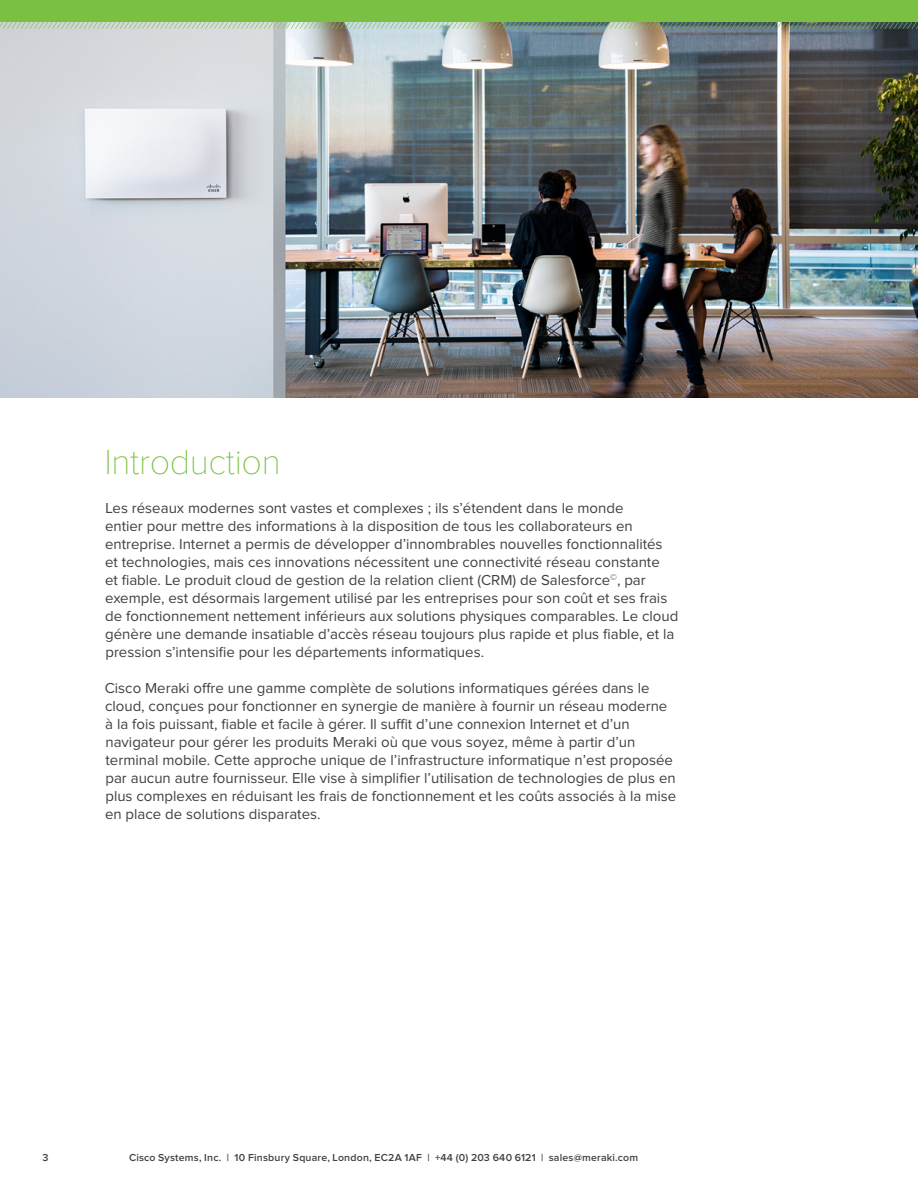
<style>
.page{position:relative;width:918px;height:1188px;background:#fff}
.page>*{position:absolute;margin:0;border:0;box-sizing:border-box;transform-origin:0 0}
.t1{font:100 36px "Proxima Nova";letter-spacing:-.01em;color:#7ac143}
.t2{font:15px/18px "Proxima Nova";color:#414042}
.t3{font:600 10.5px "Proxima Nova";letter-spacing:.02em;color:#414042}
</style>
<div class="page">
<img style="left:0;top:29px;width:918px;height:368px">
<div style="left:0;top:0;width:918px;height:22px;background:#7ac143"></div>
<img style="left:0;top:22px;width:918px;height:7px">
<h1 class="t1" style="left:104px;top:442px;width:178px">Introduction</h1>
<p class="t2" style="left:105px;top:499px;width:575px">Les réseaux modernes sont vastes et complexes ; ils s’étendent dans le monde<br>entier pour mettre des informations à la disposition de tous les collaborateurs en entreprise. Internet a permis de développer d’innombrables nouvelles fonctionnalités et technologies, mais ces innovations nécessitent une connectivité réseau constante<br>et fiable. Le produit cloud de gestion de la relation client (CRM) de Salesforce<sup>©</sup>, par exemple, est désormais largement utilisé par les entreprises pour son coût et ses frais de fonctionnement nettement inférieurs aux solutions physiques comparables. Le cloud génère une demande insatiable d’accès réseau toujours plus rapide et plus fiable, et la pression s’intensifie pour les départements informatiques.</p>
<p class="t2" style="left:105px;top:679px;width:573px">Cisco Meraki offre une gamme complète de solutions informatiques gérées dans le cloud, conçues pour fonctionner en synergie de manière à fournir un réseau moderne à la fois puissant, fiable et facile à gérer. Il suffit d’une connexion Internet et d’un navigateur pour gérer les produits Meraki où que vous soyez, même à partir d’un terminal mobile. Cette approche unique de l’infrastructure informatique n’est proposée par aucun autre fournisseur. Elle vise à simplifier l’utilisation de technologies de plus en plus complexes en réduisant les frais de fonctionnement et les coûts associés à la mise en place de solutions disparates.</p>
<p class="t3" style="left:43px;top:1152px;width:8px">3</p>
<p class="t3" style="left:129px;top:1151px;width:511px">Cisco Systems, Inc. | 10 Finsbury Square, London, EC2A 1AF | +44 (0) 203 640 6121 | sales@meraki.com</p>
</div>
